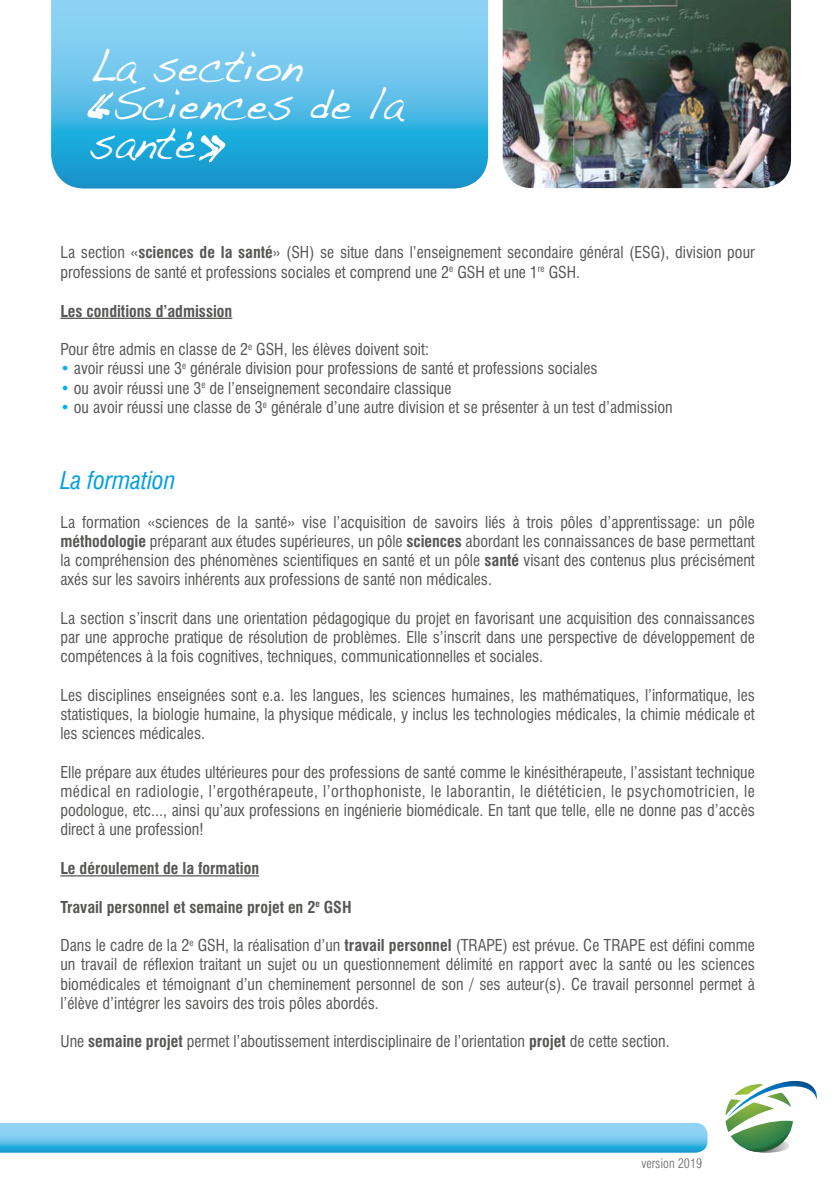
<style>
.page{position:relative;width:840px;height:1191px;background:#fff}
.page>*{position:absolute;margin:0;border:0;box-sizing:border-box;transform-origin:0 0}
.t1{font:46px "Handwriting Dakota";color:#fff;scale:.9 1}
.t2{font:italic condensed 24px "Swiss 721 BT";color:#009fe3}
.t3{font:condensed 16px/19.2px "Swiss 721 BT";color:#575756;text-align:justify}
.t4{font:700 condensed 16px "Swiss 721 BT";color:#575756}
.t5{font:300 condensed 13px "Swiss 721 BT";color:#646363}
.s1{font-weight:700}
.s2{color:#00b1eb}
</style>
<div class="page">
<svg style="left:51px;top:0;width:437px;height:189px;background:#57bbe6"></svg>
<img style="left:502px;top:0;width:288px;height:188px">
<svg style="left:0;top:1123px;width:707px;height:29px;background:#67c3eb"></svg>
<svg style="left:725px;top:1081px;width:92px;height:72px"></svg>
<hr style="left:60px;top:318px;width:172px;height:1px;background:#575756">
<hr style="left:60px;top:875px;width:199px;height:1px;background:#575756">
<svg style="left:199px;top:135px;width:26px;height:27px"></svg>
<svg style="left:87px;top:92px;width:26px;height:27px"></svg>
<svg style="left:186px;top:131px;width:6px;height:9px"></svg>
<h1 class="t1" style="left:89px;top:33px;width:238px">La section</h1>
<h1 class="t1" style="left:112px;top:71px;width:324px">Sciences de la</h1>
<h1 class="t1" style="left:89px;top:109px;width:120px">sante</h1>
<p class="t3" style="left:60px;top:243px;width:695px">La section «<span class="s1">sciences de la santé</span>» (SH) se situe dans l’enseignement secondaire général (ESG), division pour professions de santé et professions sociales et comprend une 2<sup>e</sup> GSH et une 1<sup>re</sup> GSH.</p>
<p class="t4" style="left:60px;top:301px;width:173px">Les conditions d’admission</p>
<p class="t3" style="left:60px;top:340px;width:370px">Pour être admis en classe de 2<sup>e</sup> GSH, les élèves doivent soit:</p>
<p class="t3" style="left:60px;top:359px;width:538px"><span class="s2">•</span> avoir réussi une 3<sup>e</sup> générale division pour professions de santé et professions sociales</p>
<p class="t3" style="left:60px;top:378px;width:392px"><span class="s2">•</span> ou avoir réussi une 3<sup>e</sup> de l’enseignement secondaire classique</p>
<p class="t3" style="left:60px;top:397px;width:613px"><span class="s2">•</span> ou avoir réussi une classe de 3<sup>e</sup> générale d’une autre division et se présenter à un test d’admission</p>
<h2 class="t2" style="left:60px;top:466px;width:116px">La formation</h2>
<p class="t3" style="left:60px;top:512px;width:695px">La formation «sciences de la santé» vise l’acquisition de savoirs liés à trois pôles d’apprentissage: un pôle <span class="s1">méthodologie</span> préparant aux études supérieures, un pôle <span class="s1">sciences</span> abordant les connaissances de base permettant la compréhension des phénomènes scientifiques en santé et un pôle <span class="s1">santé</span> visant des contenus plus précisément axés sur les savoirs inhérents aux professions de santé non médicales.</p>
<p class="t3" style="left:60px;top:608px;width:695px">La section s’inscrit dans une orientation pédagogique du projet en favorisant une acquisition des connaissances par une approche pratique de résolution de problèmes. Elle s’inscrit dans une perspective de développement de compétences à la fois cognitives, techniques, communicationnelles et sociales.</p>
<p class="t3" style="left:60px;top:685px;width:695px">Les disciplines enseignées sont e.a. les langues, les sciences humaines, les mathématiques, l’informatique, les statistiques, la biologie humaine, la physique médicale, y inclus les technologies médicales, la chimie médicale et les sciences médicales.</p>
<p class="t3" style="left:60px;top:762px;width:695px">Elle prépare aux études ultérieures pour des professions de santé comme le kinésithérapeute, l’assistant technique médical en radiologie, l’ergothérapeute, l’orthophoniste, le laborantin, le diététicien, le psychomotricien, le podologue, etc..., ainsi qu’aux professions en ingénierie biomédicale. En tant que telle, elle ne donne pas d’accès direct à une profession!</p>
<p class="t4" style="left:60px;top:859px;width:200px">Le déroulement de la formation</p>
<p class="t4" style="left:60px;top:897px;width:292px">Travail personnel et semaine projet en 2<sup>e</sup> GSH</p>
<p class="t3" style="left:60px;top:935px;width:695px">Dans le cadre de la 2<sup>e</sup> GSH, la réalisation d’un <span class="s1">travail personnel</span> (TRAPE) est prévue. Ce TRAPE est défini comme un travail de réflexion traitant un sujet ou un questionnement délimité en rapport avec la santé ou les sciences biomédicales et témoignant d’un cheminement personnel de son / ses auteur(s). Ce travail personnel permet à l’élève d’intégrer les savoirs des trois pôles abordés.</p>
<p class="t3" style="left:60px;top:1031px;width:610px">Une <span class="s1">semaine projet</span> permet l’aboutissement interdisciplinaire de l’orientation <span class="s1">projet</span> de cette section.</p>
<p class="t5" style="left:641px;top:1155px;width:62px">version 2019</p>
</div>
